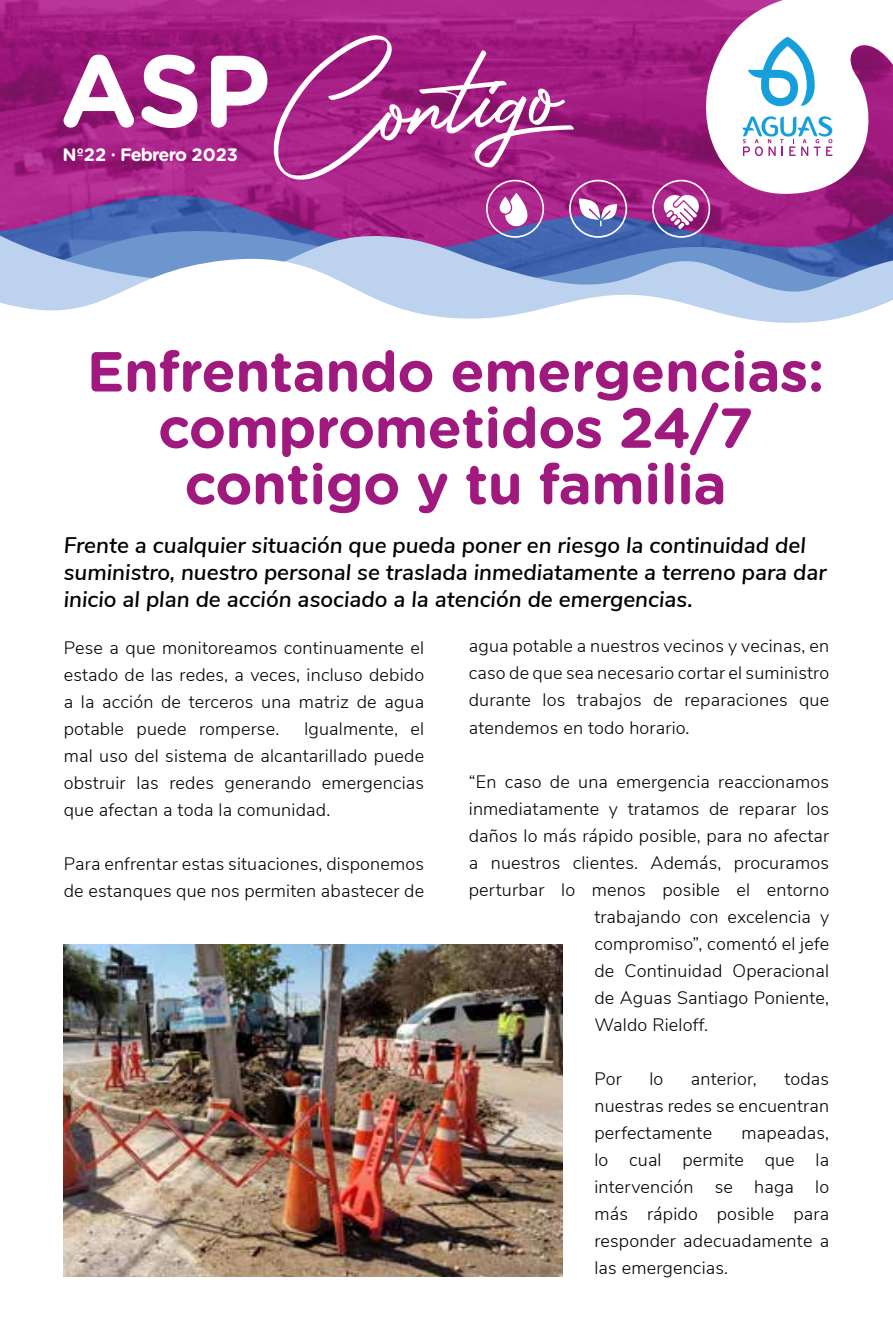
<style>
.page{position:relative;width:893px;height:1340px;background:#fff}
.page>*{position:absolute;margin:0;border:0;box-sizing:border-box;transform-origin:0 0}
.t1{font:700 56.25px/56.2px "Gotham Rounded";letter-spacing:-.01em;color:#9f197e;text-align:center}
.t2{font:italic 600 22.5px/27px "Nunito Sans";color:#000}
.t3{font:300 18px/27px "Nunito Sans";letter-spacing:.01em;color:#000;text-align:justify}
.t4{font:700 18px "Gotham Rounded";letter-spacing:-.03em;color:#fff}
</style>
<div class="page">
<img style="left:0;top:0;width:652px;height:181px">
<svg style="left:0;top:181px;width:652px;height:46px"></svg>
<svg style="left:0;top:227px;width:893px;height:96px"></svg>
<svg style="left:64px;top:55px;width:203px;height:73px"></svg>
<svg style="left:273px;top:33px;width:354px;height:205px"></svg>
<svg style="left:652px;top:0;width:241px;height:238px"></svg>
<img style="left:64px;top:944px;width:498px;height:332px">
<p class="t4" style="left:63px;top:141px;width:177px">Nº22 Febrero 2023</p>
<h1 class="t1" style="left:87px;top:341px;width:739px">Enfrentando emergencias: comprometidos 24/7 contigo y tu familia</h1>
<p class="t2" style="left:64px;top:530px;width:764px">Frente a cualquier situación que pueda poner en riesgo la continuidad del suministro, nuestro personal se traslada inmediatamente a terreno para dar inicio al plan de acción asociado a la atención de emergencias.</p>
<p class="t3" style="left:469px;top:631px;width:362px">agua potable a nuestros vecinos y vecinas, en caso de que sea necesario cortar el suministro durante los trabajos de reparaciones que atendemos en todo horario.</p>
<p class="t3" style="left:64px;top:633px;width:362px">Pese a que monitoreamos continuamente el estado de las redes, a veces, incluso debido a la acción de terceros una matriz de agua potable puede romperse.</p>
<p class="t3" style="left:64px;top:714px;width:362px;text-indent:240px">Igualmente, el mal uso del sistema de alcantarillado puede obstruir las redes generando emergencias que afectan a toda la comunidad.</p>
<p class="t3" style="left:64px;top:849px;width:362px">Para enfrentar estas situaciones, disponemos de estanques que nos permiten abastecer de</p>
<p class="t3" style="left:469px;top:766px;width:362px">“En caso de una emergencia reaccionamos</p>
<p class="t3" style="left:469px;top:793px;width:362px">inmediatamente y tratamos de reparar los</p>
<p class="t3" style="left:469px;top:820px;width:362px">daños lo más rápido posible, para no afectar</p>
<p class="t3" style="left:469px;top:847px;width:362px">a nuestros clientes. Además, procuramos</p>
<p class="t3" style="left:469px;top:874px;width:362px">perturbar lo menos posible el entorno</p>
<p class="t3" style="left:594px;top:901px;width:236px">trabajando con excelencia y</p>
<p class="t3" style="left:594px;top:928px;width:236px">compromiso”, comentó el jefe</p>
<p class="t3" style="left:594px;top:955px;width:236px">de Continuidad Operacional</p>
<p class="t3" style="left:594px;top:982px;width:236px">de Aguas Santiago Poniente,</p>
<p class="t3" style="left:594px;top:1009px;width:115px">Waldo Rieloff.</p>
<p class="t3" style="left:594px;top:1063px;width:236px;text-indent:190px">todas nuestras redes se encuentran perfectamente</p>
<p class="t3" style="left:594px;top:1063px;width:29px">Por</p>
<p class="t3" style="left:649px;top:1063px;width:15px">lo</p>
<p class="t3" style="left:691px;top:1063px;width:67px">anterior,</p>
<p class="t3" style="left:594px;top:1117px;width:236px;text-indent:147px">mapeadas, lo cual permite que la intervención se haga lo más rápido posible para responder adecuadamente a las emergencias.</p>
</div>
